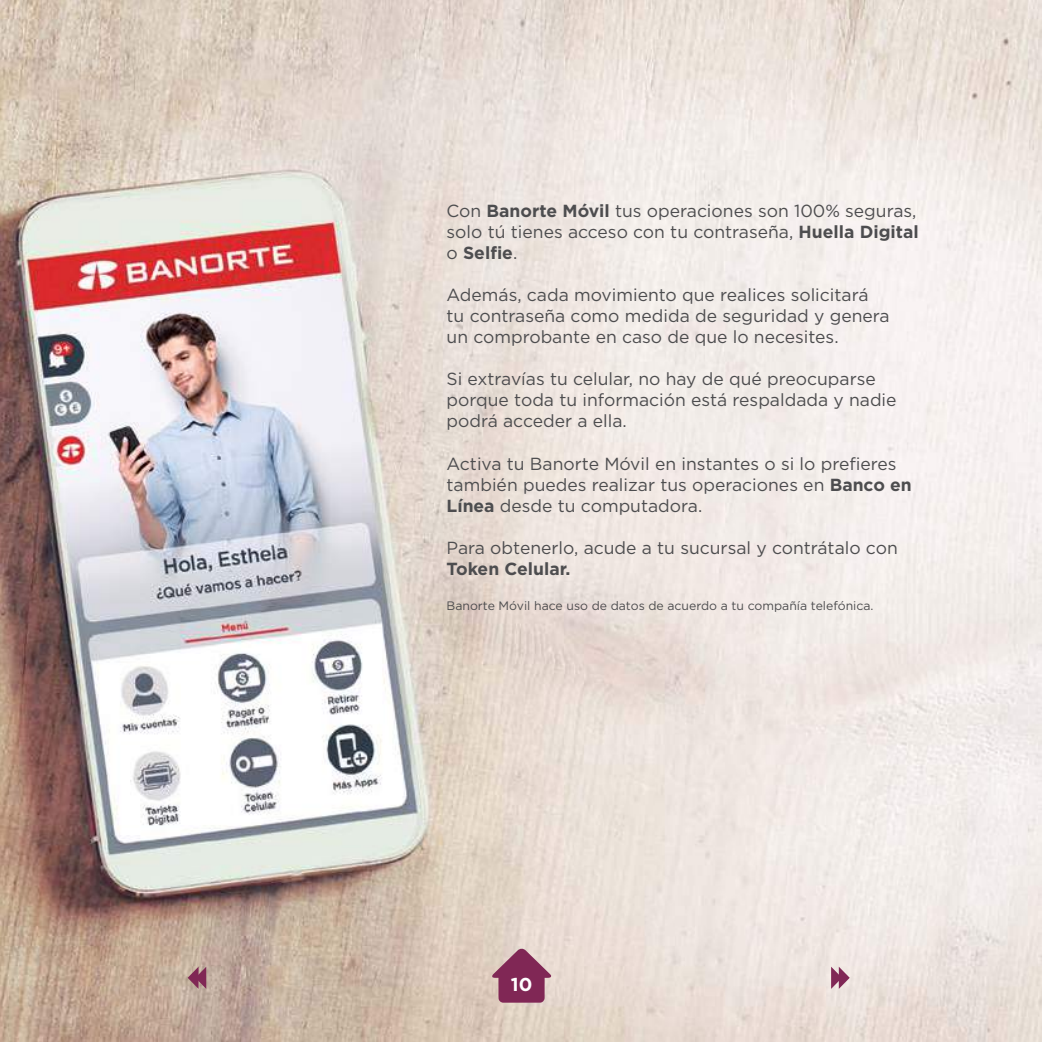
<style>
.page{position:relative;width:1042px;height:1042px;background:#fff}
.page>*{position:absolute;margin:0;border:0;box-sizing:border-box;transform-origin:0 0}
.t1{font:700 18.72px "Gotham";color:#fff}
.t2{font:17.5px/21px "Gotham";color:#4d4d4f}
.t3{font:700 17.5px "Gotham";color:#4d4d4f}
.t4{font:12.25px "Gotham";color:#4d4d4f}
.s1{font-weight:700}
</style>
<div class="page">
<img style="left:0;top:0;width:1042px;height:1042px">
<svg style="left:188px;top:966px;width:18px;height:23px"></svg>
<svg style="left:831px;top:966px;width:19px;height:23px"></svg>
<svg style="left:492px;top:948px;width:59px;height:54px;background:#a1617c"></svg>
<p class="t2" style="left:446px;top:200px;width:474px">Con <span class="s1">Banorte Móvil</span> tus operaciones son 100% seguras, solo tú tienes acceso con tu contraseña, <span class="s1">Huella Digital </span>o <span class="s1">Selfie</span>.</p>
<p class="t2" style="left:446px;top:284px;width:444px">Además, cada movimiento que realices solicitará tu contraseña como medida de seguridad y genera un comprobante en caso de que lo necesites.</p>
<p class="t2" style="left:446px;top:368px;width:451px">Si extravías tu celular, no hay de qué preocuparse porque toda tu información está respaldada y nadie podrá acceder a ella.</p>
<p class="t2" style="left:446px;top:452px;width:467px">Activa tu Banorte Móvil en instantes o si lo prefieres también puedes realizar tus operaciones en <span class="s1">Banco en<br>Línea</span> desde tu computadora.</p>
<p class="t2" style="left:446px;top:536px;width:453px">Para obtenerlo, acude a tu sucursal y contrátalo con</p>
<p class="t3" style="left:446px;top:557px;width:125px">Token Celular.</p>
<p class="t4" style="left:446px;top:598px;width:428px">Banorte Móvil hace uso de datos de acuerdo a tu compañía telefónica.</p>
<p class="t1" style="left:511px;top:971px;width:23px">10</p>
</div>
